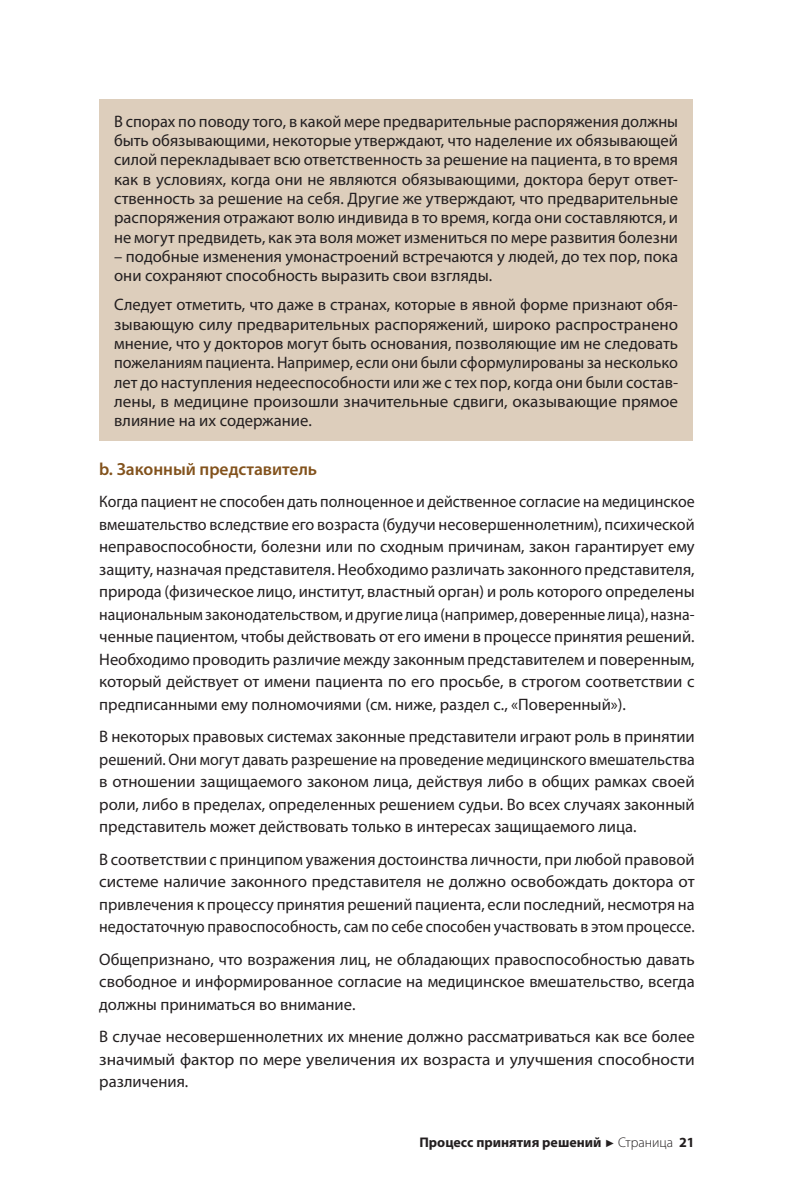
<style>
.page{position:relative;width:794px;height:1191px;background:#fff}
.page>*{position:absolute;margin:0;border:0;box-sizing:border-box;transform-origin:0 0}
.t1{font:600 17.5px "Myriad Pro";color:#82521c}
.t2{font:16.62px/19.2px "Myriad Pro";color:#231f20;text-align:justify}
.t3{font:16.62px/22.6px "Myriad Pro";color:#231f20;text-align:justify;scale:.95 1}
.t4{font:700 14px "Myriad Pro";color:#231f20}
.s1{font-family:"Arial";font-weight:400;font-size:10.5px}
.s2{font-weight:300}
</style>
<div class="page">
<div style="left:99px;top:99px;width:594px;height:342px;background:#ddcebc"></div>
<p class="t2" style="left:114px;top:111px;width:565px">В спорах по поводу того, в какой мере предварительные распоряжения должны быть обязывающими, некоторые утверждают, что наделение их обязывающей силой перекладывает всю ответственность за решение на пациента, в то время как в условиях, когда они не являются обязывающими, доктора берут ответ‑ ственность за решение на себя. Другие же утверждают, что предварительные распоряжения отражают волю индивида в то время, когда они составляются, и не могут предвидеть, как эта воля может измениться по мере развития болезни</p>
<p class="t2" style="left:114px;top:246px;width:565px">– подобные изменения умонастроений встречаются у людей, до тех пор, пока они сохраняют способность выразить свои взгляды.</p>
<p class="t2" style="left:114px;top:295px;width:565px">Следует отметить, что даже в странах, которые в явной форме признают обя‑ зывающую силу предварительных распоряжений, широко распространено мнение, что у докторов могут быть основания, позволяющие им не следовать пожеланиям пациента. Например, если они были сформулированы за несколько лет до наступления недееспособности или же с тех пор, когда они были состав‑ лены, в медицине произошли значительные сдвиги, оказывающие прямое влияние на их содержание.</p>
<p class="t1" style="left:99px;top:458px;width:219px">b. Законный представитель</p>
<p class="t3" style="left:99px;top:490px;width:628px">Когда пациент не способен дать полноценное и действенное согласие на медицинское вмешательство вследствие его возраста (будучи несовершеннолетним), психической неправоспособности, болезни или по сходным причинам, закон гарантирует ему защиту, назначая представителя. Необходимо различать законного представителя, природа (физическое лицо, институт, властный орган) и роль которого определены национальным законодательством, и другие лица (например, доверенные лица), назна‑ ченные пациентом, чтобы действовать от его имени в процессе принятия решений.<br>Необходимо проводить различие между законным представителем и поверенным, который действует от имени пациента по его просьбе, в строгом соответствии с предписанными ему полномочиями (см. ниже, раздел с., «Поверенный»).</p>
<p class="t2" style="left:99px;top:725px;width:597px;line-height:22.6px">В некоторых правовых системах законные представители играют роль в принятии решений. Они могут давать разрешение на проведение медицинского вмешательства в отношении защищаемого законом лица, действуя либо в общих рамках своей роли, либо в пределах, определенных решением судьи. Во всех случаях законный представитель может действовать только в интересах защищаемого лица.</p>
<p class="t2" style="left:99px;top:847px;width:597px;line-height:22.6px">В соответствии с принципом уважения достоинства личности, при любой правовой системе наличие законного представителя не должно освобождать доктора от привлечения к процессу принятия решений пациента, если последний, несмотря на недостаточную правоспособность, сам по себе способен участвовать в этом процессе.</p>
<p class="t2" style="left:99px;top:947px;width:597px;line-height:22.6px">Общепризнано, что возражения лиц, не обладающих правоспособностью давать свободное и информированное согласие на медицинское вмешательство, всегда должны приниматься во внимание.</p>
<p class="t2" style="left:99px;top:1025px;width:597px;line-height:22.6px">В случае несовершеннолетних их мнение должно рассматриваться как все более значимый фактор по мере увеличения их возраста и улучшения способности различения.</p>
<p class="t4" style="left:419px;top:1132px;width:277px">Процесс принятия решений <span class="s1">►</span> <span class="s2">Страница</span> 21</p>
</div>
